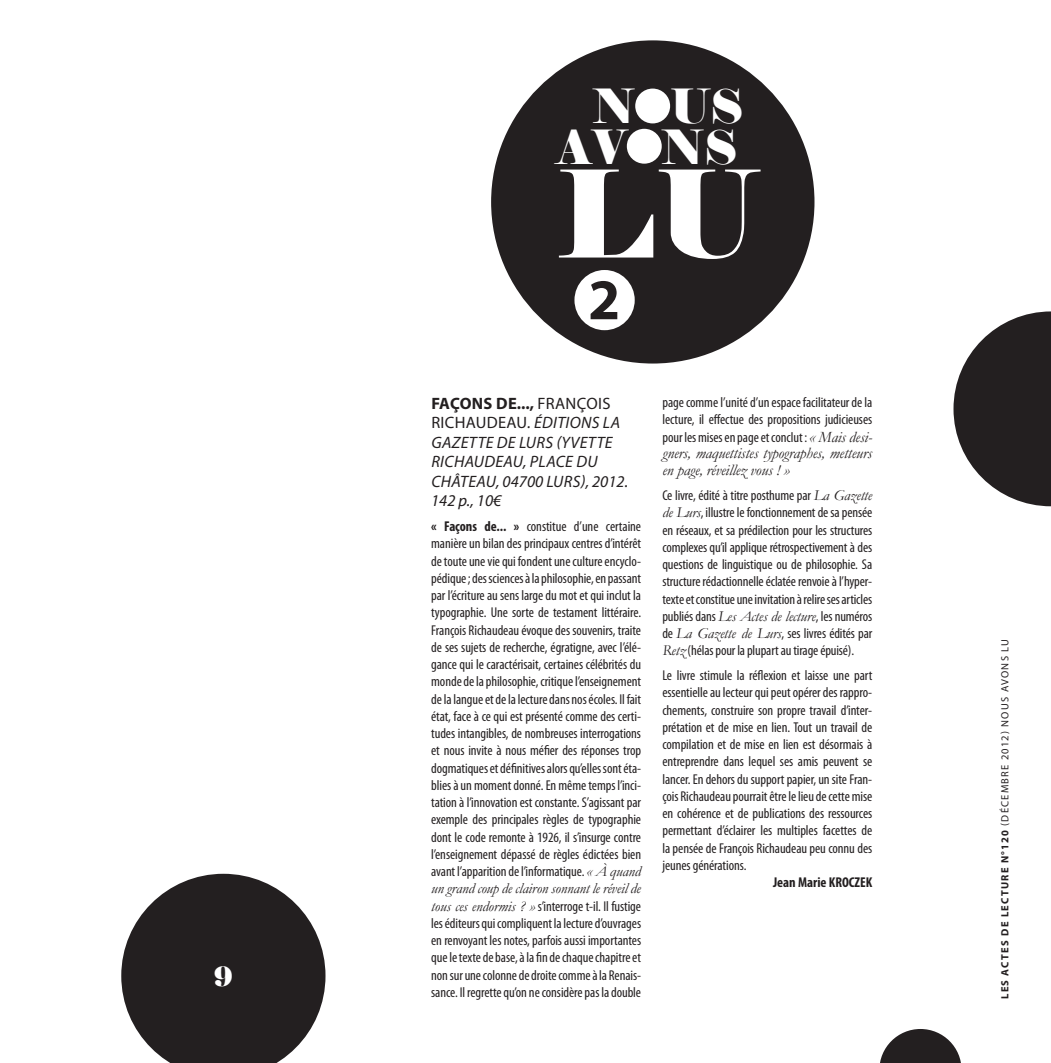
<style>
.page{position:relative;width:1051px;height:1063px;background:#fff}
.page>*{position:absolute;margin:0;border:0;box-sizing:border-box;transform-origin:0 0}
.t1{font:120.75px "Elephant";color:#fff}
.t2{font:700 57.9px "Myriad Pro";color:#231f20}
.t3{font:46.95px "Elephant";color:#fff}
.t4{font:27px "Elephant";color:#fff}
.t5{font:italic 16.5px/19.5px "Myriad Pro";letter-spacing:.02em;color:#231f20}
.Normal__Web{font:italic 15.75px/17.2px "Garamond";letter-spacing:-.005em;color:#231f20}
.Normal__Web-2{font:italic 15px "Garamond";letter-spacing:-.005em;color:#231f20}
.Normal__Web-3{font:condensed 14.25px/17.2px "Myriad Pro";letter-spacing:-.005em;color:#231f20;text-align:justify}
.t6{font:700 condensed 14.25px "Myriad Pro";color:#231f20}
.t7{font:10.5px "Myriad Pro";letter-spacing:.12em;color:#231f20}
.s1{font-weight:700;font-style:normal}
.s2{font-style:normal}
.s3{font-weight:700}
.s4{font-family:"Garamond";font-style:italic;font-stretch:normal;font-size:15px}
.s5{font-family:"Garamond";font-style:italic;font-stretch:normal;font-size:15.75px}
</style>
<div class="page">
<svg style="left:121px;top:874px;width:204px;height:189px"></svg>
<svg style="left:880px;top:1029px;width:81px;height:34px"></svg>
<svg style="left:953px;top:311px;width:97px;height:195px"></svg>
<div style="left:491px;top:40px;width:323px;height:324px;background:#231f20;border-radius:50%"></div>
<div style="left:635px;top:89px;width:35px;height:34px;background:#fff;border-radius:50%"></div>
<div style="left:626px;top:129px;width:35px;height:35px;background:#fff;border-radius:50%"></div>
<div style="left:574px;top:270px;width:60px;height:60px;background:#fff;border-radius:50%"></div>
<div style="left:200px;top:952px;width:47px;height:47px;background:#231f20;border-radius:50%"></div>
<p class="t4" style="left:214px;top:960px;width:21px">9</p>
<p class="t3" style="left:593px;top:77px;width:152px">N US</p>
<p class="t3" style="left:556px;top:118px;width:182px">AV NS</p>
<p class="t1" style="left:556px;top:139px;width:203px">LU</p>
<p class="t2" style="left:588px;top:262px;width:34px">2</p>
<p class="t5" style="left:431px;top:393px;width:198px"><span class="s1">FAÇONS DE...,</span> <span class="s2">FRANÇOIS<br>RICHAUDEAU</span>. ÉDITIONS LA<br>GAZETTE DE LURS (YVETTE<br>RICHAUDEAU, PLACE DU<br>CHÂTEAU, 04700 LURS), 2012.<br>142 p., 10€</p>
<p class="Normal__Web-3" style="left:431px;top:518px;width:211px"><span class="s3">« Façons de... »</span> constitue d’une certaine manière un bilan des principaux centres d’intérêt de toute une vie qui fondent une culture encyclo&shy;pédique ; des sciences à la philosophie, en passant par l’écriture au sens large du mot et qui inclut la typographie. Une sorte de testament littéraire.<br>François Richaudeau évoque des souvenirs, traite de ses sujets de recherche, égratigne, avec l’élé&shy;gance qui le caractérisait, certaines célébrités du monde de la philosophie, critique l’enseignement de la langue et de la lecture dans nos écoles. Il fait état, face à ce qui est présenté comme des certi&shy;tudes intangibles, de nombreuses interrogations et nous invite à nous méfier des réponses trop dogmatiques et définitives alors qu’elles sont éta&shy;blies à un moment donné. En même temps l’inci&shy;tation à l’innovation est constante. S’agissant par exemple des principales règles de typographie dont le code remonte à 1926, il s’insurge contre l’enseignement dépassé de règles édictées bien avant l’apparition de l’informatique. <span class="s4">« À quand</span></p>
<p class="Normal__Web-2" style="left:431px;top:878px;width:211px">un grand coup de clairon sonnant le réveil de</p>
<p class="Normal__Web-3" style="left:431px;top:897px;width:211px"><span class="s4">tous ces endormis ? »</span> s’interroge t-il. Il fustige les éditeurs qui compliquent la lecture d’ouvrages en renvoyant les notes, parfois aussi importantes que le texte de base, à la fin de chaque chapitre et non sur une colonne de droite comme à la Renais&shy;sance. Il regrette qu’on ne considère pas la double</p>
<p class="Normal__Web-3" style="left:662px;top:394px;width:211px">page comme l’unité d’un espace facilitateur de la lecture, il effectue des propositions judicieuses pour les mises en page et conclut : <span class="s5">« Mais desi-</span></p>
<p class="Normal__Web" style="left:662px;top:444px;width:211px">gners, maquettistes typographes, metteurs en page, réveillez vous ! »</p>
<p class="Normal__Web-3" style="left:662px;top:487px;width:211px">Ce livre, édité à titre posthume par <span class="s4">La Gazette de Lurs</span>, illustre le fonctionnement de sa pensée en réseaux, et sa prédilection pour les structures complexes qu’il applique rétrospectivement à des questions de linguistique ou de philosophie. Sa structure rédactionnelle éclatée renvoie à l’hyper&shy;texte et constitue une invitation à relire ses articles publiés dans <span class="s4">Les Actes de lecture</span>, les numéros de <span class="s4">La Gazette de Lurs</span>, ses livres édités par <span class="s4">Retz</span> (hélas pour la plupart au tirage épuisé).</p>
<p class="Normal__Web-3" style="left:662px;top:667px;width:211px">Le livre stimule la réflexion et laisse une part essentielle au lecteur qui peut opérer des rappro&shy;chements, construire son propre travail d’inter&shy;prétation et de mise en lien. Tout un travail de compilation et de mise en lien est désormais à entreprendre dans lequel ses amis peuvent se lancer. En dehors du support papier, un site Fran&shy;çois Richaudeau pourrait être le lieu de cette mise en cohérence et de publications des ressources permettant d’éclairer les multiples facettes de la pensée de François Richaudeau peu connu des jeunes générations.</p>
<p class="t6" style="left:773px;top:874px;width:101px">Jean Marie KROCZEK</p>
<p class="t7" style="left:998px;top:999px;width:362px;rotate:-90deg"><span class="s3">LES ACTES DE LECTURE N°120</span> (DÉCEMBRE 2012) NOUS AVONS LU</p>
</div>
